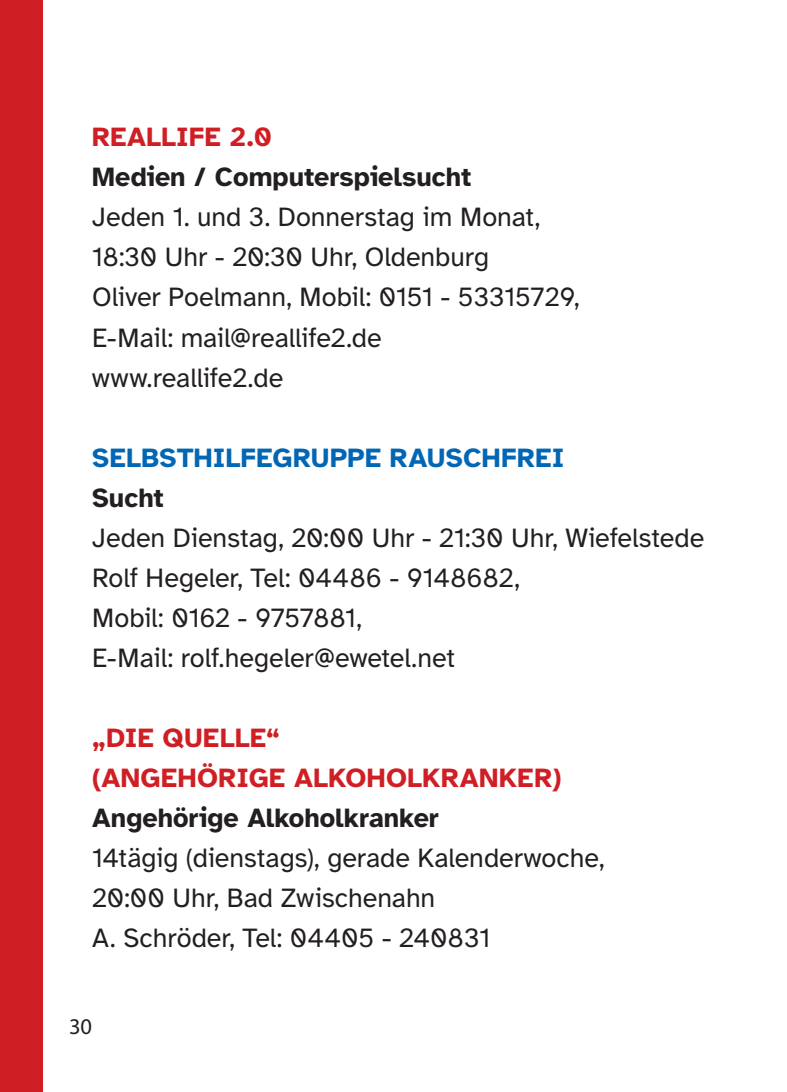
<style>
.page{position:relative;width:787px;height:1092px;background:#fff}
.page>*{position:absolute;margin:0;border:0;box-sizing:border-box;transform-origin:0 0}
.t1{font:27.5px/40px "Atkinson Hyperlegible";color:#231f20}
.t2{font:700 27.5px "Atkinson Hyperlegible";color:#231f20}
.t3{font:700 27.5px/40px "Atkinson Hyperlegible";letter-spacing:.015em;color:#d01e25}
.t4{font:700 27.5px "Atkinson Hyperlegible";letter-spacing:.01em;color:#0166b3}
.t5{font:22.5px "Myriad Pro";color:#231f20}
</style>
<div class="page">
<div style="left:0;top:0;width:43px;height:1091px;background:#d01e25"></div>
<p class="t3" style="left:92px;top:117px;width:181px">REALLIFE 2.0</p>
<p class="t2" style="left:92px;top:161px;width:380px">Medien / Computerspielsucht</p>
<p class="t1" style="left:92px;top:198px;width:489px">Jeden 1. und 3. Donnerstag im Monat,<br>18:30 Uhr - 20:30 Uhr, Oldenburg<br>Oliver Poelmann, Mobil: 0151 - 53315729,<br>E-Mail: mail@reallife2.de<br>www.reallife2.de</p>
<p class="t4" style="left:92px;top:441px;width:473px">SELBSTHILFEGRUPPE RAUSCHFREI</p>
<p class="t2" style="left:92px;top:481px;width:73px">Sucht</p>
<p class="t1" style="left:92px;top:518px;width:613px">Jeden Dienstag, 20:00 Uhr - 21:30 Uhr, Wiefelstede Rolf Hegeler, Tel: 04486 - 9148682,<br>Mobil: 0162 - 9757881,<br>E-Mail: rolf.hegeler@ewetel.net</p>
<p class="t3" style="left:92px;top:717px;width:471px">„DIE QUELLE“<br>(ANGEHÖRIGE ALKOHOLKRANKER)</p>
<p class="t2" style="left:92px;top:801px;width:348px">Angehörige Alkoholkranker</p>
<p class="t1" style="left:92px;top:838px;width:514px">14tägig (dienstags), gerade Kalenderwoche,<br>20:00 Uhr, Bad Zwischenahn<br>A. Schröder, Tel: 04405 - 240831</p>
<p class="t5" style="left:69px;top:1012px;width:25px">30</p>
</div>
